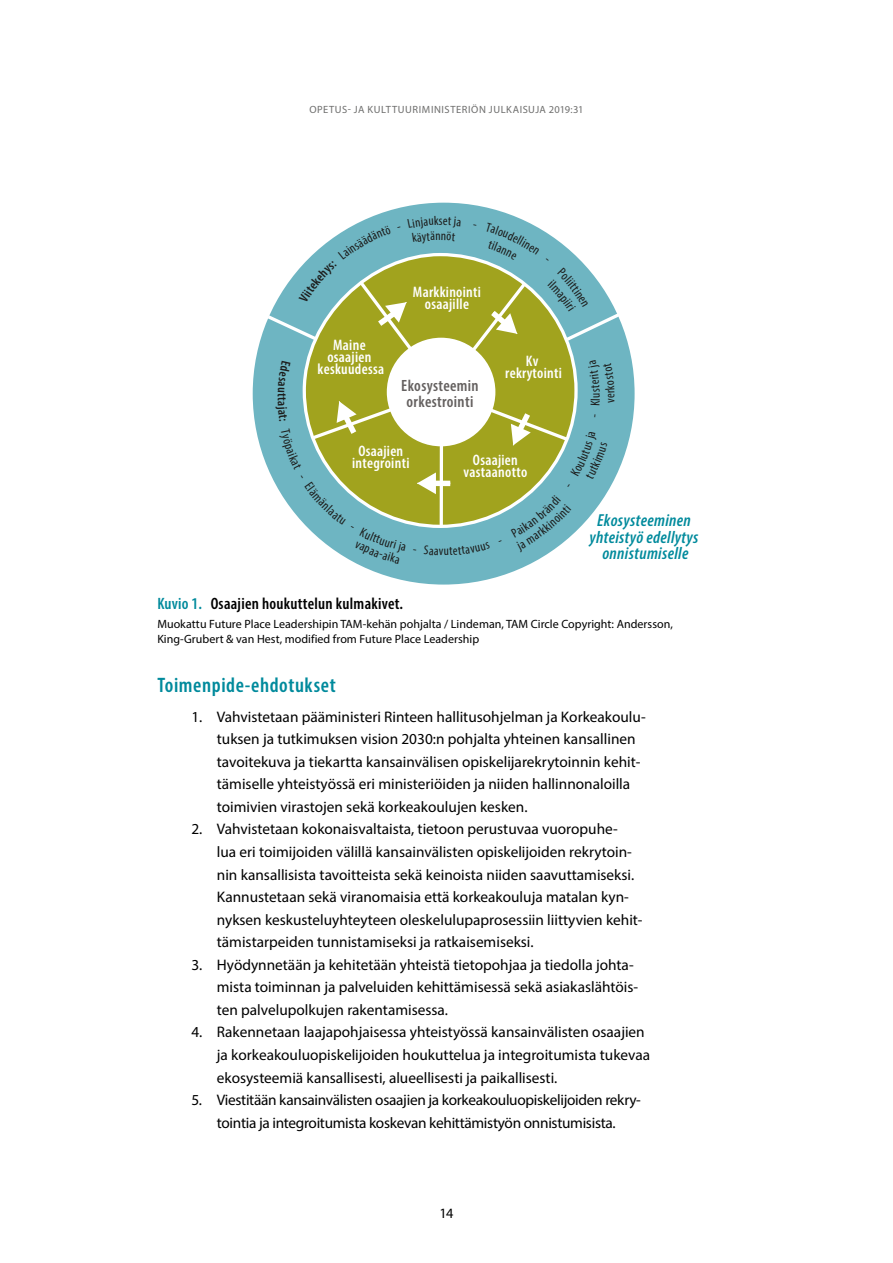
<style>
.page{position:relative;width:893px;height:1263px;background:#fff}
.page>*{position:absolute;margin:0;border:0;box-sizing:border-box;transform-origin:0 0}
.Otsikko_3{font:600 condensed 21px "Myriad Pro";letter-spacing:.03em;color:#008a9c}
.t1{font:italic 600 condensed 17.4px/16.4px "Myriad Pro";letter-spacing:.02em;color:#008a9c;text-align:center}
.t2{font:600 condensed 16.5px "Myriad Pro";letter-spacing:.015em;color:#000}
.t3{font:600 condensed 16.35px/16.4px "Myriad Pro";letter-spacing:.02em;color:#64605f;text-align:center}
.t4{font:15.3px/22.5px "Myriad Pro";color:#000}
.t5{font:15.3px/22.5px "Myriad Pro";letter-spacing:-.02em;color:#000;text-align:center}
.t6{font:600 condensed 15.3px/12px "Myriad Pro";letter-spacing:.02em;color:#fff;text-align:center}
.t7{font:14.25px "Myriad Pro";color:#000}
.Aaviite{font:12px/15px "Myriad Pro";letter-spacing:.005em;color:#000}
.t8{font:600 condensed 12px/9.8px "Myriad Pro";letter-spacing:.02em;color:#1c1c1b;text-align:center}
.t9{font:10.5px "Myriad Pro";letter-spacing:.055em;color:#6e6e6d}
.s1{color:#008a9c}
</style>
<div class="page">
<div style="left:253px;top:203px;width:382px;height:382px;background:#6eb5c2;border-radius:50%"></div>
<svg style="left:264px;top:216px;width:359px;height:348px"></svg>
<p class="t9" style="left:309px;top:103px;width:276px">OPETUS- JA KULTTUURIMINISTERIÖN JULKAISUJA 2019:31</p>
<p class="t6" style="left:318px;top:339px;width:68px">Maine osaajien keskuudessa</p>
<p class="t6" style="left:413px;top:285px;width:69px">Markkinointi osaajille</p>
<p class="t3" style="left:401px;top:377px;width:79px">Ekosysteemin orkestrointi</p>
<p class="t8" style="left:414px;top:383px;width:63px">yhteistyö<br>on edellytys onnistumiselle</p>
<p class="t6" style="left:505px;top:354px;width:58px">Kv rekrytointi</p>
<p class="t6" style="left:352px;top:445px;width:59px">Osaajien integrointi</p>
<p class="t6" style="left:463px;top:454px;width:65px">Osaajien vastaanotto</p>
<p class="t1" style="left:589px;top:512px;width:111px">Ekosysteeminen yhteistyö edellytys onnistumiselle</p>
<p class="t2" style="left:157px;top:593px;width:247px"><span class="s1">Kuvio 1.</span> Osaajien houkuttelun kulmakivet.</p>
<p class="Aaviite" style="left:157px;top:616px;width:517px">Muokattu Future Place Leadershipin TAM-kehän pohjalta / Lindeman, TAM Circle Copyright: Andersson,<br>King-Grubert &amp; van Hest, modified from Future Place Leadership</p>
<p class="Otsikko_3" style="left:157px;top:672px;width:180px">Toimenpide-ehdotukset</p>
<p class="t4" style="left:217px;top:705px;width:430px;text-indent:-26px">1. Vahvistetaan pääministeri Rinteen hallitusohjelman ja Korkeakoulu&shy;tuksen ja tutkimuksen vision 2030:n pohjalta yhteinen kansallinen tavoitekuva ja tiekartta kansainvälisen opiskelijarekrytoinnin kehit&shy;tämiselle yhteistyössä eri ministeriöiden ja niiden hallinnonaloilla toimivien virastojen sekä korkeakoulujen kesken.</p>
<p class="t4" style="left:217px;top:818px;width:427px;text-indent:-26px">2. Vahvistetaan kokonaisvaltaista, tietoon perustuvaa vuoropuhe-<br>lua eri toimijoiden välillä kansainvälisten opiskelijoiden rekrytoin&shy;nin kansallisista tavoitteista sekä keinoista niiden saavuttamiseksi.<br>Kannustetaan sekä viranomaisia että korkeakouluja matalan kyn&shy;nyksen keskusteluyhteyteen oleskelulupaprosessiin liittyvien kehit&shy;tämistarpeiden tunnistamiseksi ja ratkaisemiseksi.</p>
<p class="t4" style="left:217px;top:953px;width:423px;text-indent:-26px">3. Hyödynnetään ja kehitetään yhteistä tietopohjaa ja tiedolla johta&shy;mista toiminnan ja palveluiden kehittämisessä sekä asiakaslähtöis&shy;ten palvelupolkujen rakentamisessa.</p>
<p class="t4" style="left:217px;top:1021px;width:435px;text-indent:-26px">4. Rakennetaan laajapohjaisessa yhteistyössä kansainvälisten osaajien ja korkeakouluopiskelijoiden houkuttelua ja integroitumista tukevaa ekosysteemiä kansallisesti, alueellisesti ja paikallisesti.</p>
<p class="t5" style="left:191px;top:1088px;width:451px">5. Viestitään kansainvälisten osaajien ja korkeakouluopiskelijoiden rekry&shy;tointia ja integroitumista koskevan kehittämistyön onnistumisista.</p>
<p class="t7" style="left:439px;top:1204px;width:15px">14</p>
</div>
